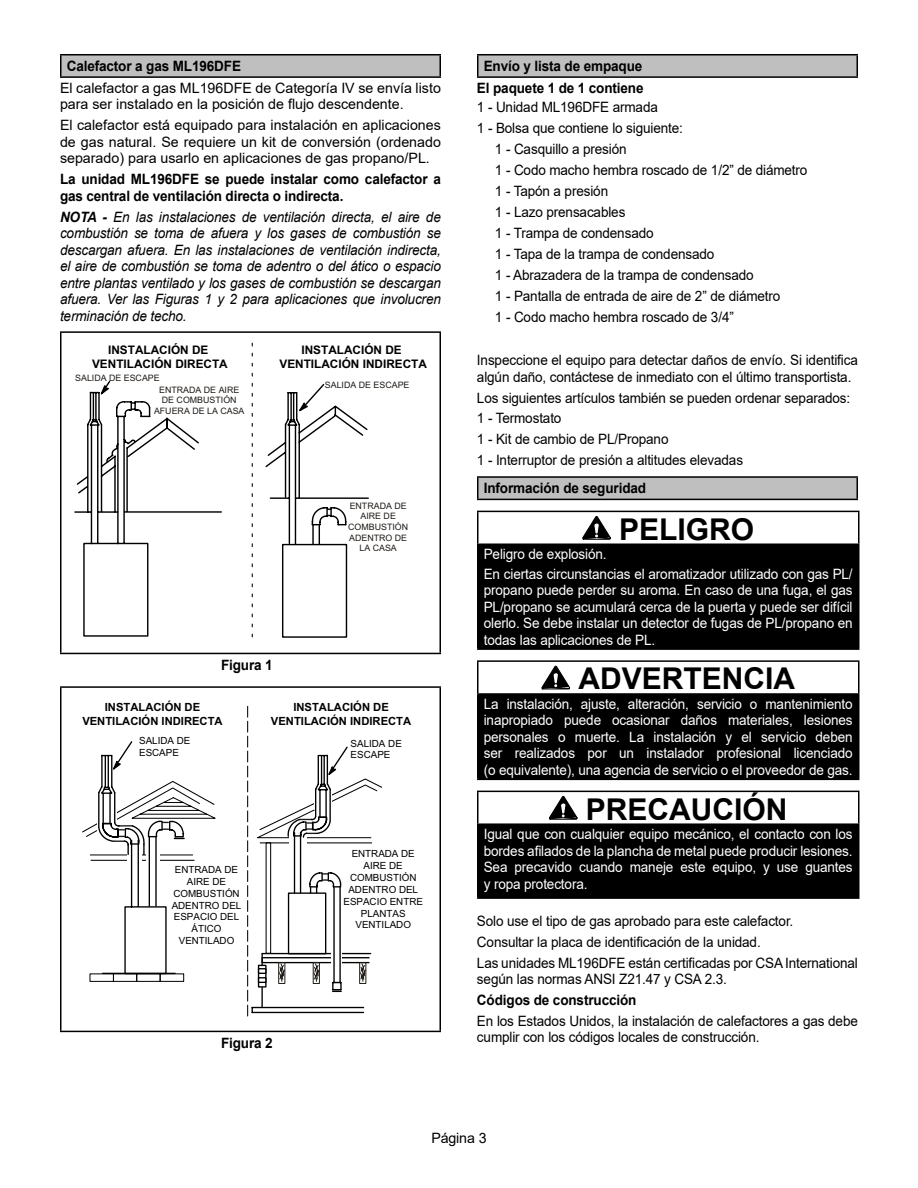
<style>
.page{position:relative;width:918px;height:1188px;background:#fff}
.page>*{position:absolute;margin:0;border:0;box-sizing:border-box;transform-origin:0 0}
.t1{font:700 30px "Arial";color:#000}
.t2{font:14.25px/20.7px "Arial";letter-spacing:-.01em;color:#000;scale:.95 1}
.t3{font:14.25px/16.5px "Arial";letter-spacing:-.01em;color:#fff;text-align:justify;scale:.95 1}
.t4{font:italic 14.25px/16.5px "Arial";letter-spacing:-.01em;color:#000;text-align:justify;scale:.95 1}
.t5{font:14.25px/16.5px "Arial";letter-spacing:-.01em;color:#000}
.t6{font:700 14.25px/16.5px "Arial";letter-spacing:-.01em;color:#000;scale:.95 1}
.t7{font:700 11.85px/14.1px "Arial";color:#000;text-align:center}
.t8{font:700 11.25px/13.5px "Arial";color:#000;text-align:center}
.t9{font:9.9px/11.9px "Arial";color:#000}
.t10{font:8.85px/10.6px "Arial";color:#1f1b17;text-align:center}
.s1{font-weight:700}
</style>
<div class="page">
<div style="left:61px;top:55px;width:379px;height:22px;background:#bfbfbf"></div>
<hr style="left:60px;top:54px;width:381px;height:2px;background:#000">
<hr style="left:60px;top:56px;width:2px;height:20px;background:#000">
<svg style="left:440px;top:56px;width:1px;height:20px"></svg>
<hr style="left:60px;top:76px;width:381px;height:2px;background:#000">
<hr style="left:60px;top:331px;width:381px;height:2px;background:#000">
<hr style="left:60px;top:333px;width:2px;height:320px;background:#000">
<hr style="left:440px;top:333px;width:1px;height:320px;background:#000">
<hr style="left:60px;top:653px;width:381px;height:1px;background:#000">
<svg style="left:74px;top:382px;width:274px;height:256px"></svg>
<hr style="left:60px;top:686px;width:381px;height:2px;background:#000">
<hr style="left:60px;top:688px;width:2px;height:343px;background:#000">
<hr style="left:440px;top:688px;width:1px;height:343px;background:#000">
<hr style="left:60px;top:1031px;width:381px;height:1px;background:#000">
<svg style="left:82px;top:706px;width:301px;height:311px"></svg>
<div style="left:478px;top:55px;width:379px;height:22px;background:#bfbfbf"></div>
<hr style="left:477px;top:54px;width:381px;height:2px;background:#000">
<svg style="left:477px;top:56px;width:1px;height:20px"></svg>
<hr style="left:856px;top:56px;width:2px;height:20px;background:#000">
<hr style="left:477px;top:76px;width:381px;height:2px;background:#000">
<div style="left:478px;top:477px;width:379px;height:22px;background:#bfbfbf"></div>
<hr style="left:477px;top:476px;width:381px;height:2px;background:#000">
<svg style="left:477px;top:478px;width:1px;height:21px"></svg>
<hr style="left:856px;top:478px;width:2px;height:21px;background:#000">
<hr style="left:477px;top:499px;width:381px;height:1px;background:#000">
<div style="left:478px;top:544px;width:381px;height:105px;background:#000"></div>
<hr style="left:477px;top:511px;width:383px;height:1px;background:#000">
<hr style="left:477px;top:512px;width:1px;height:32px;background:#000">
<hr style="left:858px;top:512px;width:2px;height:32px;background:#000">
<hr style="left:477px;top:544px;width:383px;height:1px;background:#000">
<hr style="left:477px;top:545px;width:1px;height:103px;background:#000">
<hr style="left:858px;top:545px;width:2px;height:103px;background:#000">
<hr style="left:477px;top:648px;width:383px;height:2px;background:#000">
<svg style="left:582px;top:516px;width:29px;height:24px"></svg>
<div style="left:478px;top:694px;width:381px;height:85px;background:#000"></div>
<hr style="left:477px;top:660px;width:383px;height:2px;background:#000">
<hr style="left:477px;top:662px;width:1px;height:31px;background:#000">
<hr style="left:858px;top:662px;width:2px;height:31px;background:#000">
<hr style="left:477px;top:693px;width:383px;height:2px;background:#000">
<hr style="left:477px;top:695px;width:1px;height:84px;background:#000">
<hr style="left:858px;top:695px;width:2px;height:84px;background:#000">
<hr style="left:477px;top:779px;width:383px;height:1px;background:#000">
<svg style="left:541px;top:665px;width:29px;height:25px"></svg>
<div style="left:478px;top:824px;width:381px;height:74px;background:#000"></div>
<hr style="left:477px;top:791px;width:383px;height:1px;background:#000">
<hr style="left:477px;top:792px;width:1px;height:31px;background:#000">
<hr style="left:858px;top:792px;width:2px;height:31px;background:#000">
<hr style="left:477px;top:823px;width:383px;height:2px;background:#000">
<hr style="left:477px;top:825px;width:1px;height:72px;background:#000">
<hr style="left:858px;top:825px;width:2px;height:72px;background:#000">
<hr style="left:477px;top:897px;width:383px;height:2px;background:#000">
<svg style="left:549px;top:795px;width:29px;height:25px"></svg>
<p class="t6" style="left:67px;top:58px;width:185px">Calefactor a gas ML196DFE</p>
<p class="t5" style="left:60px;top:80px;width:382px">El calefactor a gas ML196DFE de Categoría IV se envía listo para ser instalado en la posición de flujo descendente.</p>
<p class="t5" style="left:60px;top:117px;width:382px;text-align:justify">El calefactor está equipado para instalación en aplicaciones de gas natural. Se requiere un kit de conversión (ordenado separado) para usarlo en aplicaciones de gas propano/PL.</p>
<p class="t6" style="left:60px;top:171px;width:403px">La unidad ML196DFE se puede instalar como calefactor a gas central de ventilación directa o indirecta.</p>
<p class="t4" style="left:60px;top:209px;width:403px"><span class="s1">NOTA -</span> En las instalaciones de ventilación directa, el aire de combustión se toma de afuera y los gases de combustión se descargan afuera. En las instalaciones de ventilación indirecta, el aire de combustión se toma de adentro o del ático o espacio entre plantas ventilado y los gases de combustión se descargan afuera. Ver las Figuras 1 y 2 para aplicaciones que involucren terminación de techo.</p>
<p class="t7" style="left:92px;top:343px;width:137px">INSTALACIÓN DE<br>VENTILACIÓN DIRECTA</p>
<p class="t10" style="left:325px;top:379px;width:86px">SALIDA DE ESCAPE</p>
<p class="t7" style="left:280px;top:343px;width:149px">INSTALACIÓN DE<br>VENTILACIÓN INDIRECTA</p>
<p class="t10" style="left:159px;top:372px;width:82px;line-height:12.1px;text-align:left;text-indent:-84px">SALIDA DE ESCAPE<br>ENTRADA DE AIRE</p>
<p class="t10" style="left:154px;top:395px;width:92px">DE COMBUSTIÓN<br>AFUERA DE LA CASA</p>
<p class="t10" style="left:348px;top:500px;width:61px">ENTRADA DE<br>AIRE DE<br>COMBUSTIÓN<br>ADENTRO DE<br>LA CASA</p>
<p class="t6" style="left:221px;top:657px;width:56px">Figura 1</p>
<p class="t8" style="left:82px;top:701px;width:142px">INSTALACIÓN DE<br>VENTILACIÓN INDIRECTA</p>
<p class="t9" style="left:139px;top:734px;width:53px">SALIDA DE<br>ESCAPE</p>
<p class="t8" style="left:271px;top:701px;width:142px">INSTALACIÓN DE<br>VENTILACIÓN INDIRECTA</p>
<p class="t9" style="left:351px;top:737px;width:53px">SALIDA DE<br>ESCAPE</p>
<p class="t9" style="left:172px;top:864px;width:71px;text-align:center">ENTRADA DE<br>AIRE DE<br>COMBUSTIÓN<br>ADENTRO DEL<br>ESPACIO DEL<br>ÁTICO<br>VENTILADO</p>
<p class="t6" style="left:221px;top:1035px;width:56px">Figura 2</p>
<p class="t9" style="left:344px;top:848px;width:81px;text-align:center">ENTRADA DE<br>AIRE DE<br>COMBUSTIÓN<br>ADENTRO DEL<br>ESPACIO ENTRE<br>PLANTAS<br>VENTILADO</p>
<p class="t6" style="left:477px;top:55px;width:177px;line-height:21.8px;text-align:center">Envío y lista de empaque<br>El paquete 1 de 1 contiene</p>
<p class="t2" style="left:477px;top:97px;width:192px">1 - Unidad ML196DFE armada</p>
<p class="t2" style="left:477px;top:118px;width:218px">1 - Bolsa que contiene lo siguiente:</p>
<p class="t2" style="left:495px;top:139px;width:140px">1 - Casquillo a presión</p>
<p class="t2" style="left:495px;top:160px;width:330px">1 - Codo macho hembra roscado de 1/2” de diámetro</p>
<p class="t2" style="left:495px;top:181px;width:121px">1 - Tapón a presión</p>
<p class="t2" style="left:495px;top:202px;width:139px">1 - Lazo prensacables</p>
<p class="t2" style="left:495px;top:223px;width:169px">1 - Trampa de condensado</p>
<p class="t2" style="left:495px;top:244px;width:232px">1 - Tapa de la trampa de condensado</p>
<p class="t2" style="left:495px;top:265px;width:274px">1 - Abrazadera de la trampa de condensado</p>
<p class="t2" style="left:495px;top:286px;width:302px">1 - Pantalla de entrada de aire de 2” de diámetro</p>
<p class="t2" style="left:495px;top:307px;width:253px">1 - Codo macho hembra roscado de 3/4”</p>
<p class="t2" style="left:477px;top:352px;width:402px;line-height:16.5px">Inspeccione el equipo para detectar daños de envío. Si identifica algún daño, contáctese de inmediato con el último transportista.</p>
<p class="t2" style="left:477px;top:387px;width:395px">Los siguientes artículos también se pueden ordenar separados:<br>1 - Termostato<br>1 - Kit de cambio de PL/Propano<br>1 - Interruptor de presión a altitudes elevadas</p>
<p class="t6" style="left:484px;top:480px;width:172px">Información de seguridad</p>
<h1 class="t1" style="left:619px;top:508px;width:137px">PELIGRO</h1>
<p class="t3" style="left:484px;top:544px;width:390px;line-height:19.5px">Peligro de explosión.<br>En ciertas circunstancias el aromatizador utilizado con gas PL/</p>
<p class="t3" style="left:484px;top:582px;width:390px">propano puede perder su aroma. En caso de una fuga, el gas PL/propano se acumulará cerca de la puerta y puede ser difícil olerlo. Se debe instalar un detector de fugas de PL/propano en todas las aplicaciones de PL.</p>
<h1 class="t1" style="left:578px;top:658px;width:218px">ADVERTENCIA</h1>
<p class="t3" style="left:484px;top:696px;width:390px">La instalación, ajuste, alteración, servicio o mantenimiento inapropiado puede ocasionar daños materiales, lesiones personales o muerte. La instalación y el servicio deben ser realizados por un instalador profesional licenciado (o equivalente), una agencia de servicio o el proveedor de gas.</p>
<h1 class="t1" style="left:586px;top:788px;width:203px">PRECAUCIÓN</h1>
<p class="t3" style="left:484px;top:826px;width:390px">Igual que con cualquier equipo mecánico, el contacto con los bordes afilados de la plancha de metal puede producir lesiones.<br>Sea precavido cuando maneje este equipo, y use guantes y ropa protectora.</p>
<p class="t2" style="left:477px;top:910px;width:402px">Solo use el tipo de gas aprobado para este calefactor.<br>Consultar la placa de identificación de la unidad.<br>Las unidades ML196DFE están certificadas por CSA International</p>
<p class="t2" style="left:477px;top:969px;width:265px">según las normas ANSI Z21.47 y CSA 2.3.</p>
<p class="t6" style="left:477px;top:992px;width:169px">Códigos de construcción</p>
<p class="t2" style="left:477px;top:1012px;width:403px;line-height:16.5px">En los Estados Unidos, la instalación de calefactores a gas debe cumplir con los códigos locales de construcción.</p>
<p class="t5" style="left:431px;top:1129px;width:57px">Página 3</p>
</div>
